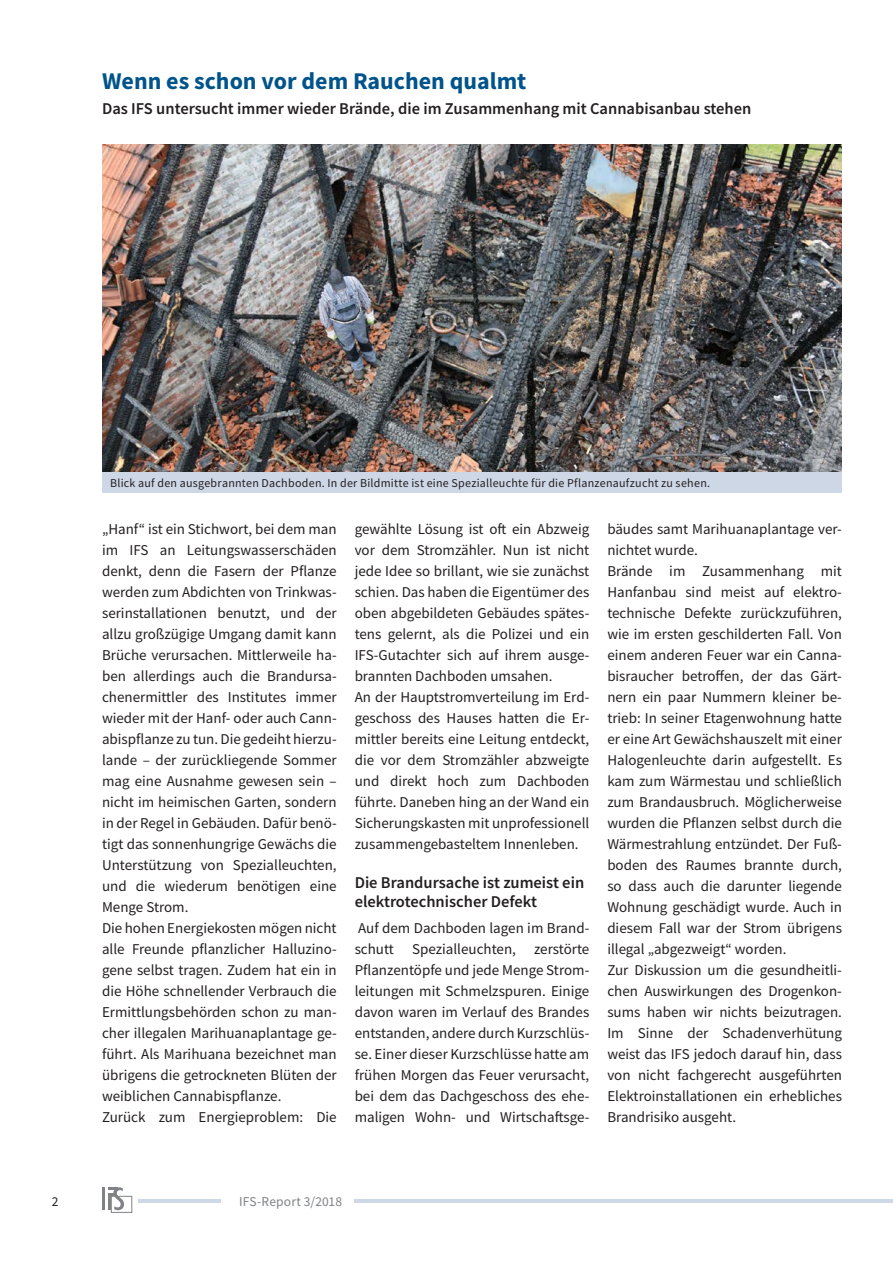
<style>
.page{position:relative;width:893px;height:1263px;background:#fff}
.page>*{position:absolute;margin:0;border:0;box-sizing:border-box;transform-origin:0 0}
.t1{font:700 24px "Source Sans Pro";color:#01548b}
.Zwischenüberschrift{font:600 16.5px "Source Sans Pro";color:#231f20}
.Fließtext{font:600 16.5px "Source Sans Pro";color:#231f20}
.Fließtext-2{font:15px/21px "Source Sans Pro";color:#231f20;text-align:justify}
.t2{font:13.5px "Source Sans Pro";letter-spacing:.005em;color:#808285}
.t3{font:13.5px "Source Sans Pro";color:#231f20}
.Fließtext-3{font:12px "Source Sans Pro";letter-spacing:.02em;color:#231f20}
</style>
<div class="page">
<hr style="left:139px;top:1200px;width:754px;height:3px;background:#ced7e6">
<hr style="left:102px;top:1187px;width:3px;height:23px;background:#808285">
<svg style="left:108px;top:1187px;width:16px;height:23px"></svg>
<div style="left:111px;top:1196px;width:21px;height:17px;border:1px solid #808285"></div>
<div style="left:221px;top:1192px;width:133px;height:20px;background:#fff"></div>
<div style="left:102px;top:408px;width:740px;height:84px;background:#ced7e6"></div>
<img style="left:102px;top:144px;width:740px;height:327px">
<p class="t1" style="left:102px;top:65px;width:426px">Wenn es schon vor dem Rauchen qualmt</p>
<p class="Zwischenüberschrift" style="left:102px;top:98px;width:651px">Das IFS untersucht immer wieder Brände, die im Zusammenhang mit Cannabisanbau stehen</p>
<p class="Fließtext-3" style="left:110px;top:475px;width:602px">Blick auf den ausgebrannten Dachboden. In der Bildmitte ist eine Spezialleuchte für die Pflanzenaufzucht zu sehen.</p>
<p class="Fließtext-2" style="left:102px;top:519px;width:236px">„Hanf“ ist ein Stichwort, bei dem man im IFS an Leitungswasserschäden denkt, denn die Fasern der Pflanze werden zum Abdichten von Trinkwas&shy;serinstallationen benutzt, und der allzu großzügige Umgang damit kann Brüche verursachen. Mittlerweile ha&shy;ben allerdings auch die Brandursa&shy;chenermittler des Institutes immer wieder mit der Hanf- oder auch Cann&shy;abispflanze zu tun. Die gedeiht hierzu&shy;lande – der zurückliegende Sommer mag eine Ausnahme gewesen sein – nicht im heimischen Garten, sondern in der Regel in Gebäuden. Dafür benö&shy;tigt das sonnenhungrige Gewächs die Unterstützung von Spezialleuchten, und die wiederum benötigen eine Menge Strom.</p>
<p class="Fließtext-2" style="left:102px;top:918px;width:236px">Die hohen Energiekosten mögen nicht alle Freunde pflanzlicher Halluzino&shy;gene selbst tragen. Zudem hat ein in die Höhe schnellender Verbrauch die Ermittlungsbehörden schon zu man&shy;cher illegalen Marihuanaplantage ge&shy;führt. Als Marihuana bezeichnet man übrigens die getrockneten Blüten der weiblichen Cannabispflanze.</p>
<p class="Fließtext-2" style="left:102px;top:1107px;width:236px">Zurück zum Energieproblem: Die</p>
<p class="Fließtext-2" style="left:355px;top:519px;width:236px">gewählte Lösung ist oft ein Abzweig vor dem Stromzähler. Nun ist nicht jede Idee so brillant, wie sie zunächst schien. Das haben die Eigentümer des oben abgebildeten Gebäudes spätes&shy;tens gelernt, als die Polizei und ein IFS-Gutachter sich auf ihrem ausge&shy;brannten Dachboden umsahen.</p>
<p class="Fließtext-2" style="left:355px;top:687px;width:236px">An der Hauptstromverteilung im Erd&shy;geschoss des Hauses hatten die Er&shy;mittler bereits eine Leitung entdeckt, die vor dem Stromzähler abzweigte und direkt hoch zum Dachboden führte. Daneben hing an der Wand ein Sicherungskasten mit unprofessionell zusammengebasteltem Innenleben.</p>
<p class="Zwischenüberschrift" style="left:355px;top:871px;width:231px">Die Brandursache ist zumeist ein</p>
<p class="Fließtext" style="left:355px;top:891px;width:184px">elektrotechnischer Defekt</p>
<p class="Fließtext-2" style="left:355px;top:918px;width:236px">Auf dem Dachboden lagen im Brand&shy;schutt Spezialleuchten, zerstörte Pflanzentöpfe und jede Menge Strom&shy;leitungen mit Schmelzspuren. Einige davon waren im Verlauf des Brandes entstanden, andere durch Kurzschlüs&shy;se. Einer dieser Kurzschlüsse hatte am frühen Morgen das Feuer verursacht, bei dem das Dachgeschoss des ehe&shy;maligen Wohn- und Wirtschaftsge-</p>
<p class="Fließtext-2" style="left:607px;top:519px;width:236px">bäudes samt Marihuanaplantage ver&shy;nichtet wurde.</p>
<p class="Fließtext-2" style="left:607px;top:561px;width:236px">Brände im Zusammenhang mit Hanfanbau sind meist auf elektro&shy;technische Defekte zurückzuführen, wie im ersten geschilderten Fall. Von einem anderen Feuer war ein Canna&shy;bisraucher betroffen, der das Gärt&shy;nern ein paar Nummern kleiner be&shy;trieb: In seiner Etagenwohnung hatte er eine Art Gewächshauszelt mit einer Halogenleuchte darin aufgestellt. Es kam zum Wärmestau und schließlich zum Brandausbruch. Möglicherweise wurden die Pflanzen selbst durch die Wärmestrahlung entzündet. Der Fuß&shy;boden des Raumes brannte durch, so dass auch die darunter liegende Wohnung geschädigt wurde. Auch in diesem Fall war der Strom übrigens illegal „abgezweigt“ worden.</p>
<p class="Fließtext-2" style="left:607px;top:960px;width:236px">Zur Diskussion um die gesundheitli&shy;chen Auswirkungen des Drogenkon&shy;sums haben wir nichts beizutragen.<br>Im Sinne der Schadenverhütung weist das IFS jedoch darauf hin, dass von nicht fachgerecht ausgeführten Elektroinstallationen ein erhebliches Brandrisiko ausgeht.</p>
<p class="t3" style="left:52px;top:1193px;width:8px">2</p>
<p class="t2" style="left:239px;top:1193px;width:104px">IFS-Report 3/2018</p>
</div>
